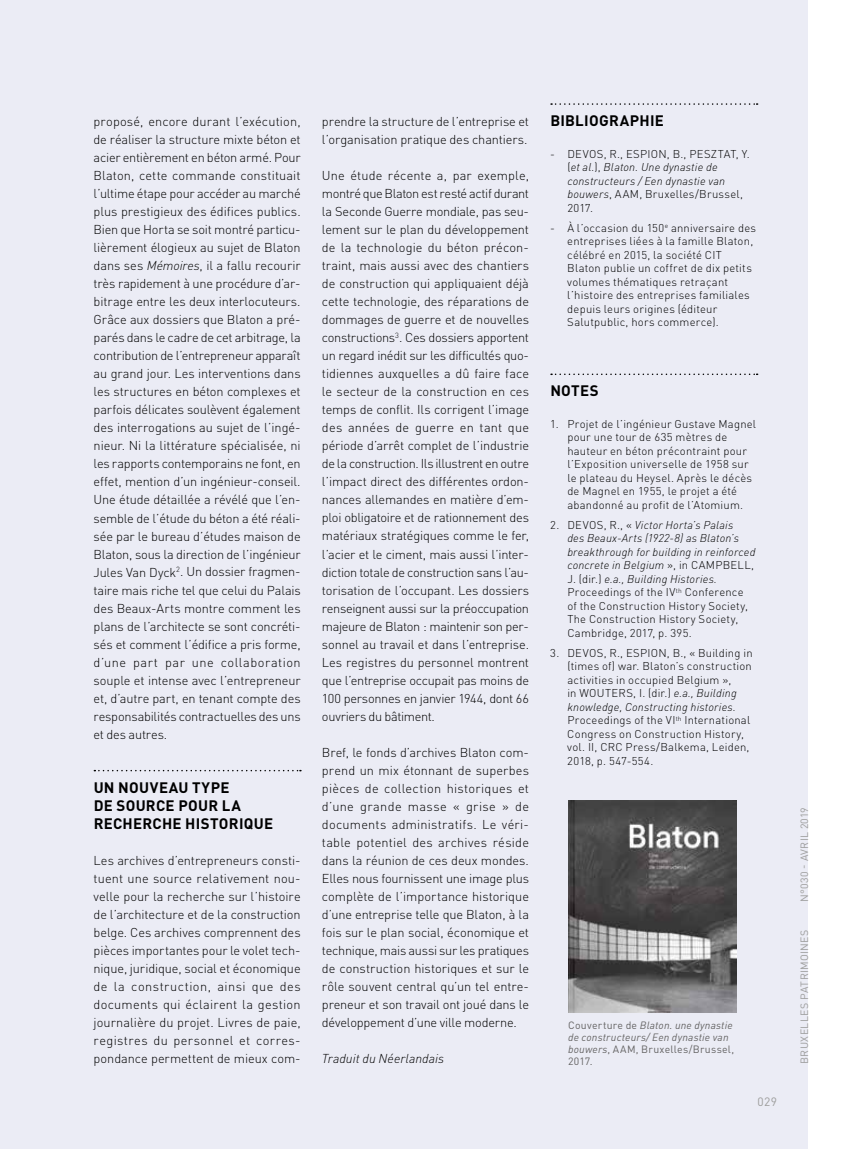
<style>
.page{position:relative;width:851px;height:1149px;background:#fff}
.page>*{position:absolute;margin:0;border:0;box-sizing:border-box;transform-origin:0 0}
.t1{font:700 15px/18px "DINOT";letter-spacing:.02em;color:#000}
.t2{font:300 12.75px/18px "DINOT";letter-spacing:-.01em;color:#000;text-align:justify}
.t3{font:italic 300 12.75px "DINOT";color:#000}
.t4{font:12px "DINOT";color:#9d9d9c}
.t5{font:300 11.25px/13.5px "DINOT";letter-spacing:.02em;color:#000}
.t6{font:italic 10.5px/12px "DINOT";letter-spacing:.02em;color:#646363}
.t7{font:10.5px "DINOT";letter-spacing:.035em;color:#9d9d9c}
.s1{font-style:italic}
.s2{font-style:normal}
</style>
<div class="page">
<div style="left:0;top:0;width:808px;height:1148px;background:#ebecf5"></div>
<svg style="left:94px;top:769px;width:207px;height:2px"></svg>
<svg style="left:551px;top:103px;width:206px;height:2px"></svg>
<svg style="left:551px;top:373px;width:206px;height:2px"></svg>
<img style="left:568px;top:800px;width:168px;height:212px">
<p class="t2" style="left:94px;top:112px;width:208px">proposé, encore durant l’exécution, de réaliser la structure mixte béton et acier entièrement en béton armé. Pour Blaton, cette commande constituait l’ultime étape pour accéder au marché plus prestigieux des édifices publics.<br>Bien que Horta se soit montré particu&shy;lièrement élogieux au sujet de Blaton dans ses <span class="s1">Mémoires</span>, il a fallu recourir très rapidement à une procédure d’ar&shy;bitrage entre les deux interlocuteurs.<br>Grâce aux dossiers que Blaton a pré&shy;parés dans le cadre de cet arbitrage, la contribution de l’entrepreneur apparaît au grand jour. Les interventions dans les structures en béton complexes et parfois délicates soulèvent également des interrogations au sujet de l’ingé&shy;nieur. Ni la littérature spécialisée, ni les rapports contemporains ne font, en effet, mention d’un ingénieur-conseil.<br>Une étude détaillée a révélé que l’en&shy;semble de l’étude du béton a été réali&shy;sée par le bureau d’études maison de Blaton, sous la direction de l’ingénieur Jules Van Dyck<sup>2</sup>. Un dossier fragmen&shy;taire mais riche tel que celui du Palais des Beaux-Arts montre comment les plans de l’architecte se sont concréti&shy;sés et comment l’édifice a pris forme, d’une part par une collaboration souple et intense avec l’entrepreneur et, d’autre part, en tenant compte des responsabilités contractuelles des uns et des autres.</p>
<p class="t1" style="left:94px;top:777px;width:181px">UN NOUVEAU TYPE<br>DE SOURCE POUR LA<br>RECHERCHE HISTORIQUE</p>
<p class="t2" style="left:94px;top:850px;width:208px">Les archives d’entrepreneurs consti&shy;tuent une source relativement nou&shy;velle pour la recherche sur l’histoire de l’architecture et de la construction belge. Ces archives comprennent des pièces importantes pour le volet tech&shy;nique, juridique, social et économique de la construction, ainsi que des documents qui éclairent la gestion journalière du projet. Livres de paie, registres du personnel et corres&shy;pondance permettent de mieux com-</p>
<p class="t2" style="left:322px;top:112px;width:208px">prendre la structure de l’entreprise et l’organisation pratique des chantiers.</p>
<p class="t2" style="left:322px;top:166px;width:208px">Une étude récente a, par exemple, montré que Blaton est resté actif durant la Seconde Guerre mondiale, pas seu&shy;lement sur le plan du développement de la technologie du béton précon&shy;traint, mais aussi avec des chantiers de construction qui appliquaient déjà cette technologie, des réparations de dommages de guerre et de nouvelles constructions<sup>3</sup>. Ces dossiers apportent un regard inédit sur les difficultés quo&shy;tidiennes auxquelles a dû faire face le secteur de la construction en ces temps de conflit. Ils corrigent l’image des années de guerre en tant que période d’arrêt complet de l’industrie de la construction. Ils illustrent en outre l’impact direct des différentes ordon&shy;nances allemandes en matière d’em&shy;ploi obligatoire et de rationnement des matériaux stratégiques comme le fer, l’acier et le ciment, mais aussi l’inter&shy;diction totale de construction sans l’au&shy;torisation de l’occupant. Les dossiers renseignent aussi sur la préoccupation majeure de Blaton : maintenir son per&shy;sonnel au travail et dans l’entreprise.<br>Les registres du personnel montrent que l’entreprise occupait pas moins de 100 personnes en janvier 1944, dont 66 ouvriers du bâtiment.</p>
<p class="t2" style="left:322px;top:742px;width:208px">Bref, le fonds d’archives Blaton com&shy;prend un mix étonnant de superbes pièces de collection historiques et d’une grande masse « grise » de documents administratifs. Le véri&shy;table potentiel des archives réside dans la réunion de ces deux mondes.<br>Elles nous fournissent une image plus complète de l’importance historique d’une entreprise telle que Blaton, à la fois sur le plan social, économique et technique, mais aussi sur les pratiques de construction historiques et sur le rôle souvent central qu’un tel entre&shy;preneur et son travail ont joué dans le développement d’une ville moderne.</p>
<p class="t3" style="left:322px;top:1050px;width:124px">Traduit du Néerlandais</p>
<p class="t1" style="left:550px;top:111px;width:115px">BIBLIOGRAPHIE</p>
<p class="t5" style="left:567px;top:147px;width:184px;text-indent:-17px">- DEVOS, R., ESPION, B., PESZTAT, Y. (<span class="s1">et al.</span>), <span class="s1">Blaton. Une dynastie de constructeurs / Een dynastie van bouwers</span>, AAM, Bruxelles/Brussel,<br>2017.</p>
<p class="t5" style="left:567px;top:220px;width:190px;text-indent:-17px">- À l’occasion du 150<sup>e</sup> anniversaire des entreprises liées à la famille Blaton, célébré en 2015, la société CIT Blaton publie un coffret de dix petits volumes thématiques retraçant l’histoire des entreprises familiales depuis leurs origines (éditeur Salutpublic, hors commerce).</p>
<p class="t1" style="left:550px;top:381px;width:50px">NOTES</p>
<p class="t5" style="left:567px;top:417px;width:190px;text-indent:-17px">1. Projet de l’ingénieur Gustave Magnel pour une tour de 635 mètres de hauteur en béton précontraint pour l’Exposition universelle de 1958 sur le plateau du Heysel. Après le décès de Magnel en 1955, le projet a été abandonné au profit de l’Atomium.</p>
<p class="t5" style="left:567px;top:517px;width:190px;text-indent:-17px">2. DEVOS, R., « <span class="s1">Victor Horta’s Palais<br>des Beaux-Arts (1922-8) as Blaton’s breakthrough for building in reinforced concrete in Belgium</span> », in CAMPBELL, J. (dir.) <span class="s1">e.a., Building Histories.<br></span>Proceedings of the IV<sup>th</sup> Conference of the Construction History Society, The Construction History Society, Cambridge, 2017, p. 395.</p>
<p class="t5" style="left:567px;top:645px;width:187px;text-indent:-17px">3. DEVOS, R., ESPION, B., « Building in (times of) war. Blaton’s construction activities in occupied Belgium »,<br>in WOUTERS, I. (dir.) <span class="s1">e.a., Building knowledge, Constructing histories.<br></span>Proceedings of the VI<sup>th</sup> International Congress on Construction History, vol. II, CRC Press/Balkema, Leiden, 2018, p. 547-554.</p>
<p class="t6" style="left:568px;top:1019px;width:168px"><span class="s2">Couverture de</span> Blaton. une dynastie de constructeurs/ Een dynastie van bouwers<span class="s2">, AAM, Bruxelles/Brussel,<br>2017.</span></p>
<p class="t4" style="left:757px;top:1094px;width:21px">029</p>
<p class="t7" style="left:797px;top:901px;width:96px;rotate:-90deg">N°030 - AVRIL 2019</p>
<p class="t7" style="left:797px;top:1063px;width:136px;rotate:-90deg">BRUXELLES PATRIMOINES</p>
</div>
